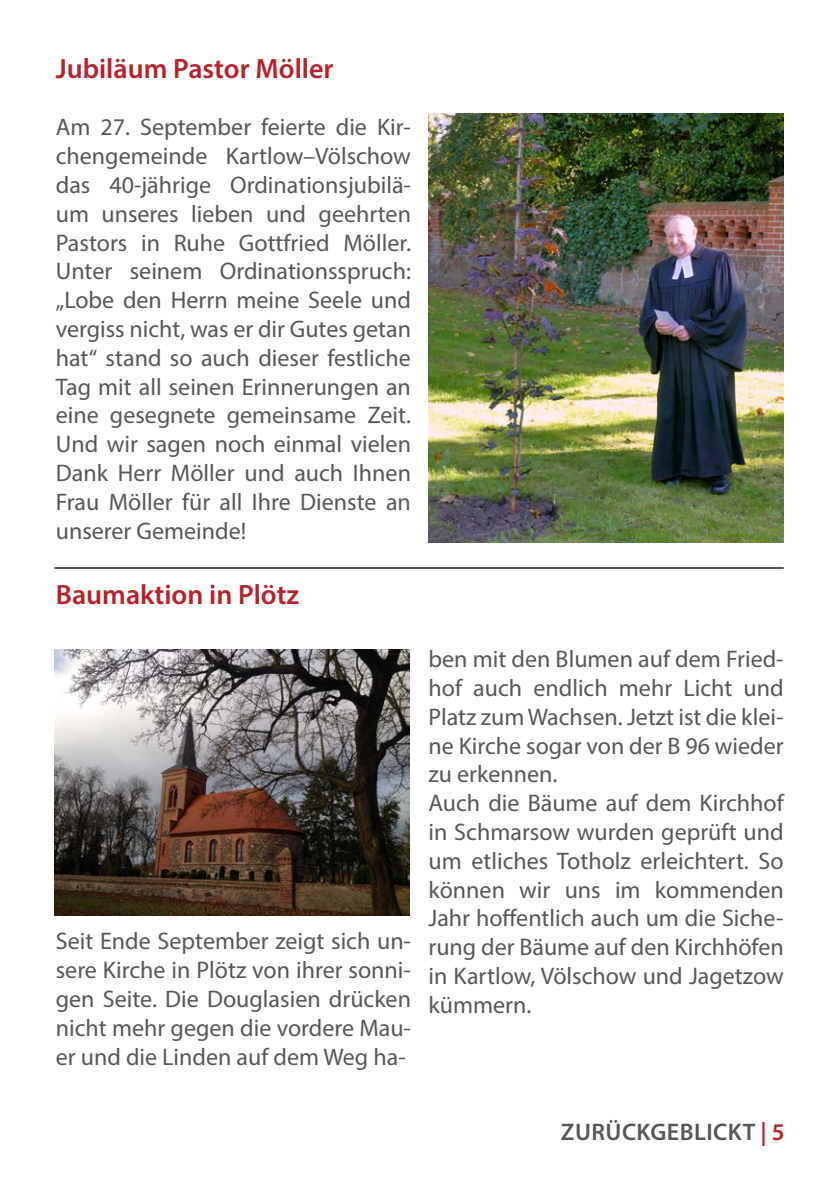
<style>
.page{position:relative;width:840px;height:1191px;background:#fff}
.page>*{position:absolute;margin:0;border:0;box-sizing:border-box;transform-origin:0 0}
.t1{font:600 28px "Myriad Pro";color:#b6222a}
.t2{font:24px/28.8px "Myriad Pro";color:#575758;text-align:justify}
.t3{font:600 24px "Myriad Pro";letter-spacing:.02em;color:#575758}
.s1{color:#b6222a}
</style>
<div class="page">
<img style="left:428px;top:113px;width:355px;height:430px">
<img style="left:54px;top:649px;width:355px;height:267px">
<hr style="left:54px;top:567px;width:729px;height:2px;background:#575758">
<p class="t1" style="left:56px;top:50px;width:279px">Jubiläum Pastor Möller</p>
<p class="t2" style="left:56px;top:112px;width:356px">Am 27. September feierte die Kir&shy;chengemeinde Kartlow–Völschow das 40-jährige Ordinationsjubilä&shy;um unseres lieben und geehrten Pastors in Ruhe Gottfried Möller.<br>Unter seinem Ordinationsspruch: „Lobe den Herrn meine Seele und vergiss nicht, was er dir Gutes getan hat“ stand so auch dieser festliche Tag mit all seinen Erinnerungen an eine gesegnete gemeinsame Zeit.<br>Und wir sagen noch einmal vielen Dank Herr Möller und auch Ihnen Frau Möller für all Ihre Dienste an unserer Gemeinde!</p>
<p class="t1" style="left:56px;top:576px;width:245px">Baumaktion in Plötz</p>
<p class="t2" style="left:56px;top:926px;width:356px">Seit Ende September zeigt sich un&shy;sere Kirche in Plötz von ihrer sonni&shy;gen Seite. Die Douglasien drücken nicht mehr gegen die vordere Mau&shy;er und die Linden auf dem Weg ha-</p>
<p class="t2" style="left:428px;top:644px;width:356px">ben mit den Blumen auf dem Fried&shy;hof auch endlich mehr Licht und Platz zum Wachsen. Jetzt ist die klei&shy;ne Kirche sogar von der B 96 wieder zu erkennen.</p>
<p class="t2" style="left:428px;top:788px;width:356px">Auch die Bäume auf dem Kirchhof in Schmarsow wurden geprüft und um etliches Totholz erleichtert. So können wir uns im kommenden Jahr hoffentlich auch um die Siche&shy;rung der Bäume auf den Kirchhöfen in Kartlow, Völschow und Jagetzow kümmern.</p>
<p class="t3" style="left:560px;top:1116px;width:225px">ZURÜCKGEBLICKT <span class="s1">| 5</span></p>
</div>
